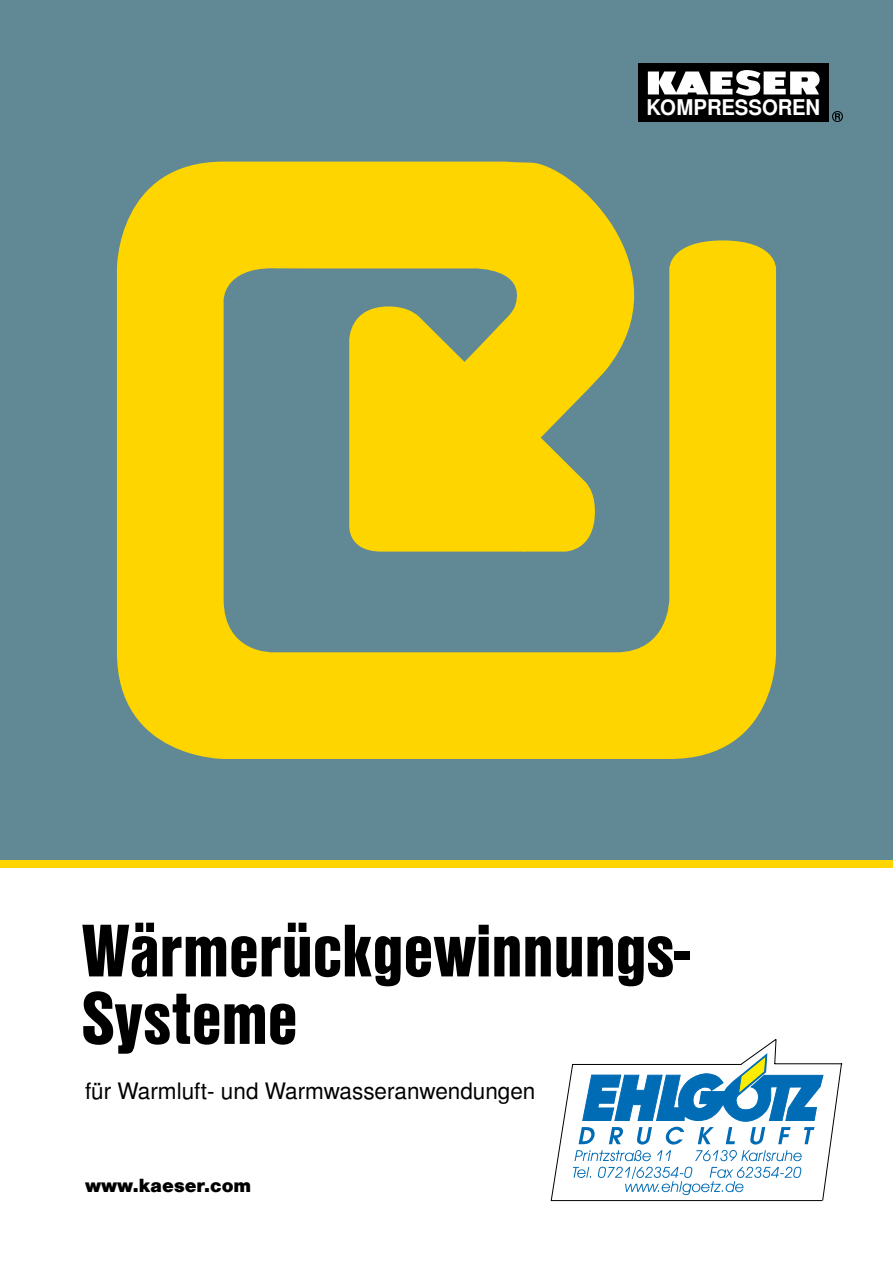
<style>
.page{position:relative;width:893px;height:1263px;background:#fff}
.page>*{position:absolute;margin:0;border:0;box-sizing:border-box;transform-origin:0 0}
.t1{font:72px/67.5px "Nimbus San L Bla Con";color:#000}
.t2{font:22.5px "Nimbus San L";color:#000}
.t3{font:700 21.6px "Nimbus San L";color:#fff;scale:.94 1}
.t4{font:900 18px "Nimbus San L";color:#000}
</style>
<div class="page">
<svg style="left:551px;top:1039px;width:291px;height:162px"></svg>
<div style="left:0;top:859px;width:893px;height:8px;background:#ffd500"></div>
<div style="left:0;top:0;width:893px;height:859px;background:#608995"></div>
<div style="left:638px;top:64px;width:191px;height:58px;background:#000"></div>
<svg style="left:648px;top:70px;width:172px;height:26px"></svg>
<svg style="left:832px;top:111px;width:11px;height:11px"></svg>
<svg style="left:117px;top:162px;width:659px;height:597px;fill:#ffd500"></svg>
<p class="t3" style="left:646px;top:95px;width:187px">KOMPRESSOREN</p>
<h1 class="t1" style="left:82px;top:914px;width:609px">Wärmerückgewinnungs-<br>Systeme</h1>
<p class="t2" style="left:85px;top:1078px;width:452px">für Warmluft- und Warmwasseranwendungen</p>
<p class="t4" style="left:85px;top:1174px;width:168px">www.kaeser.com</p>
</div>
